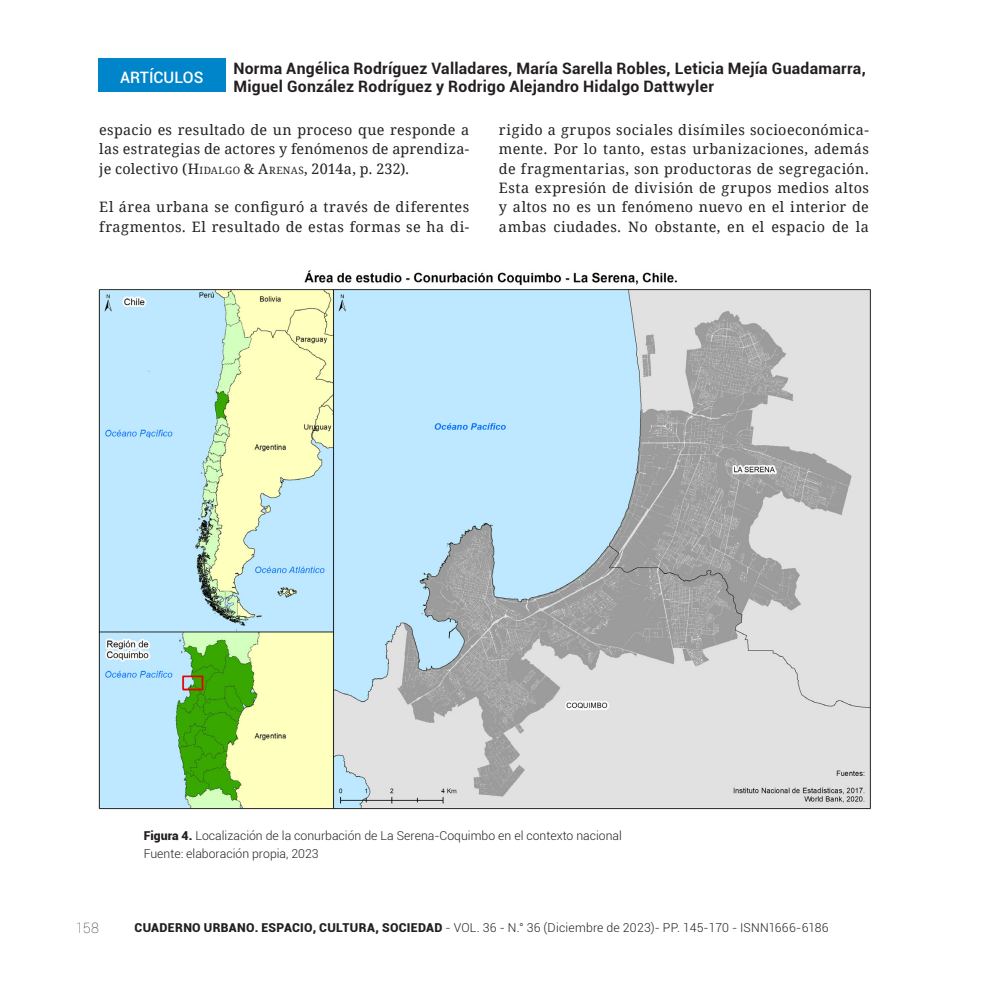
<style>
.page{position:relative;width:993px;height:993px;background:#fff}
.page>*{position:absolute;margin:0;border:0;box-sizing:border-box;transform-origin:0 0}
.t1{font:700 15.75px/17.5px "Roboto";letter-spacing:.015em;color:#231f20}
.t2{font:500 15.75px "Roboto";color:#fff}
.TEXTO{font:14.35px/19.2px "Droid Serif";letter-spacing:.025em;color:#231f20;text-align:justify}
.t3{font:100 14.35px "Roboto";color:#231f20}
.EPÍGRAFES{font:300 12.25px "Roboto";color:#231f20}
.s1{font-style:inherit}
.s2{font-size:9.97px}
.s3{font-weight:900}
</style>
<div class="page">
<div style="left:98px;top:59px;width:127px;height:33px;background:#0084ca"></div>
<img style="left:98px;top:270px;width:773px;height:540px">
<p class="t2" style="left:120px;top:66px;width:85px">ARTÍCULOS</p>
<p class="t1" style="left:233px;top:59px;width:633px">Norma Angélica Rodríguez Valladares, María Sarella Robles, Leticia Mejía Guadamarra,<br>Miguel González Rodríguez y Rodrigo Alejandro Hidalgo Dattwyler</p>
<p class="TEXTO" style="left:99px;top:120px;width:371px">espacio es resultado de un proceso que responde a las estrategias de actores y fenómenos de aprendiza&shy;je colectivo (<span class="s1">H</span><span class="s2">IDALGO</span> <span class="s1">&amp; A</span><span class="s2">RENAS</span><span class="s1">,</span> 2014a, p. <span class="s1">232</span>).</p>
<p class="TEXTO" style="left:99px;top:197px;width:371px">El área urbana se configuró a través de diferentes fragmentos. El resultado de estas formas se ha di-</p>
<p class="TEXTO" style="left:499px;top:120px;width:371px">rigido a grupos sociales disímiles socioeconómica&shy;mente. Por lo tanto, estas urbanizaciones, además de fragmentarias, son productoras de segregación.<br>Esta expresión de división de grupos medios altos y altos no es un fenómeno nuevo en el interior de ambas ciudades. No obstante, en el espacio de la</p>
<p class="EPÍGRAFES" style="left:144px;top:827px;width:479px"><span class="s3">Figura 4.</span> Localización de la conurbación de La Serena-Coquimbo en el contexto nacional</p>
<p class="EPÍGRAFES" style="left:144px;top:844px;width:176px">Fuente: elaboración propia, 2023</p>
<p class="t3" style="left:76px;top:917px;width:25px">158</p>
<p class="EPÍGRAFES" style="left:134px;top:918px;width:695px"><span class="s3">CUADERNO URBANO. ESPACIO, CULTURA, SOCIEDAD</span> - VOL. 36 - N.° 36 (Diciembre de 2023)- PP. 145-170 - ISNN1666-6186</p>
</div>
